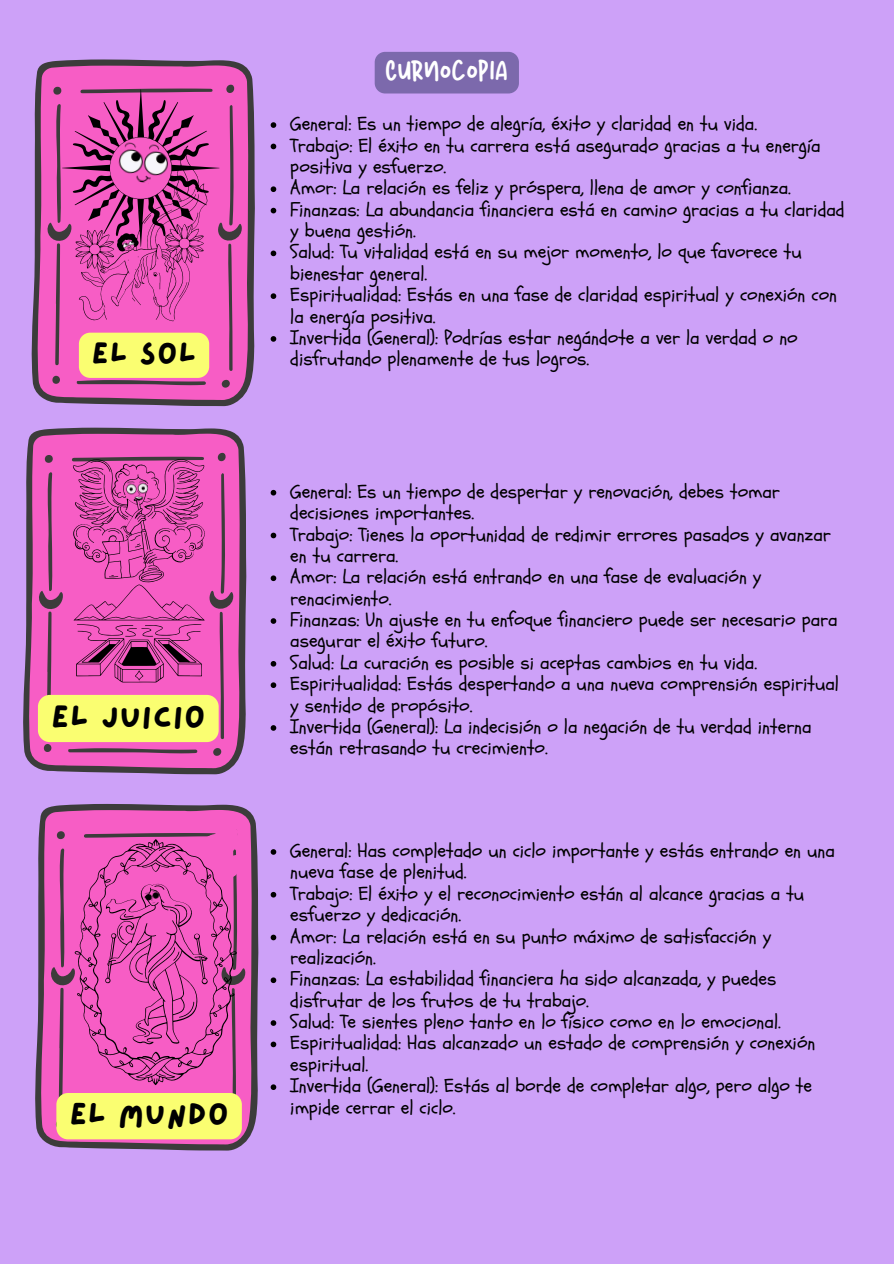
<style>
.page{position:relative;width:894px;height:1264px;background:#fff}
.page>*{position:absolute;margin:0;border:0;box-sizing:border-box;transform-origin:0 0}
.t1{font:32.1px "Lazydog";letter-spacing:.045em;color:#000}
.t2{font:31.5px "Lazydog";letter-spacing:.045em;color:#000}
.t3{font:30.75px "Lazydog";color:#000}
.t4{font:27.45px "New Sun Yandi Designs";letter-spacing:.045em;color:#fff}
.t5{font:19.5px/21.3px "Schoolbell";color:#000}
</style>
<div class="page">
<div style="left:0;top:0;width:893px;height:1263px;background:#cda1f8"></div>
<svg style="left:23px;top:427px;width:223px;height:347px;background:#a65894"></svg>
<svg style="left:270px;top:490px;width:6px;height:5px"></svg>
<svg style="left:270px;top:532px;width:6px;height:6px"></svg>
<svg style="left:270px;top:575px;width:6px;height:6px"></svg>
<svg style="left:270px;top:618px;width:6px;height:6px"></svg>
<svg style="left:270px;top:661px;width:6px;height:5px"></svg>
<svg style="left:270px;top:682px;width:6px;height:6px"></svg>
<svg style="left:270px;top:725px;width:6px;height:5px"></svg>
<svg style="left:31px;top:59px;width:224px;height:347px;background:#a75a97"></svg>
<svg style="left:35px;top:804px;width:223px;height:346px;background:#a25890"></svg>
<svg style="left:270px;top:849px;width:6px;height:5px"></svg>
<svg style="left:270px;top:891px;width:6px;height:6px"></svg>
<svg style="left:270px;top:934px;width:6px;height:6px"></svg>
<svg style="left:270px;top:977px;width:6px;height:6px"></svg>
<svg style="left:270px;top:1020px;width:6px;height:5px"></svg>
<svg style="left:270px;top:1041px;width:6px;height:6px"></svg>
<svg style="left:270px;top:1084px;width:6px;height:5px"></svg>
<svg style="left:270px;top:122px;width:6px;height:6px"></svg>
<svg style="left:270px;top:144px;width:6px;height:5px"></svg>
<svg style="left:270px;top:186px;width:6px;height:6px"></svg>
<svg style="left:270px;top:208px;width:6px;height:5px"></svg>
<svg style="left:270px;top:250px;width:6px;height:6px"></svg>
<svg style="left:270px;top:293px;width:6px;height:6px"></svg>
<svg style="left:270px;top:336px;width:6px;height:6px"></svg>
<svg style="left:44px;top:82px;width:199px;height:307px;background:#d763a4"></svg>
<svg style="left:35px;top:450px;width:199px;height:307px;background:#dd6ba4"></svg>
<div style="left:374px;top:52px;width:145px;height:41px;background:#7c69ac"></div>
<svg style="left:47px;top:827px;width:199px;height:312px;background:#e26ca9"></svg>
<img style="left:142px;top:887px;width:20px;height:20px">
<h1 class="t4" style="left:386px;top:57px;width:122px">CURNOCOPIA</h1>
<p class="t5" style="left:290px;top:113px;width:468px">General: Es un tiempo de alegría, éxito y claridad en tu vida.</p>
<p class="t5" style="left:290px;top:135px;width:531px">Trabajo: El éxito en tu carrera está asegurado gracias a tu energía positiva y esfuerzo.</p>
<p class="t5" style="left:290px;top:177px;width:502px">Amor: La relación es feliz y próspera, llena de amor y confianza.</p>
<p class="t5" style="left:290px;top:199px;width:555px">Finanzas: La abundancia financiera está en camino gracias a tu claridad y buena gestión.</p>
<p class="t5" style="left:290px;top:242px;width:513px">Salud: Tu vitalidad está en su mejor momento, lo que favorece tu bienestar general.</p>
<p class="t5" style="left:290px;top:284px;width:548px">Espiritualidad: Estás en una fase de claridad espiritual y conexión con la energía positiva.</p>
<p class="t5" style="left:290px;top:327px;width:508px">Invertida (General): Podrías estar negándote a ver la verdad o no</p>
<p class="t3" style="left:92px;top:339px;width:106px">EL SOL</p>
<p class="t5" style="left:290px;top:348px;width:300px">disfrutando plenamente de tus logros.</p>
<p class="t1" style="left:51px;top:701px;width:155px">EL JUICIO</p>
<p class="t2" style="left:70px;top:1099px;width:160px">EL MUNDO</p>
<h2 class="t5" style="left:290px;top:481px;width:491px">General: Es un tiempo de despertar y renovación, debes tomar decisiones importantes.</h2>
<p class="t5" style="left:290px;top:524px;width:542px">Trabajo: Tienes la oportunidad de redimir errores pasados y avanzar en tu carrera.</p>
<p class="t5" style="left:290px;top:566px;width:472px">Amor: La relación está entrando en una fase de evaluación y renacimiento.</p>
<p class="t5" style="left:290px;top:609px;width:548px">Finanzas: Un ajuste en tu enfoque financiero puede ser necesario para asegurar el éxito futuro.</p>
<p class="t5" style="left:290px;top:652px;width:468px">Salud: La curación es posible si aceptas cambios en tu vida.</p>
<h1 class="t5" style="left:290px;top:673px;width:550px">Espiritualidad: Estás despertando a una nueva comprensión espiritual y sentido de propósito.</h1>
<p class="t5" style="left:290px;top:716px;width:522px">Invertida (General): La indecisión o la negación de tu verdad interna están retrasando tu crecimiento.</p>
<p class="t5" style="left:290px;top:840px;width:546px">General: Has completado un ciclo importante y estás entrando en una nueva fase de plenitud.</p>
<p class="t5" style="left:290px;top:883px;width:515px">Trabajo: El éxito y el reconocimiento están al alcance gracias a tu esfuerzo y dedicación.</p>
<p class="t5" style="left:290px;top:925px;width:482px">Amor: La relación está en su punto máximo de satisfacción y realización.</p>
<p class="t5" style="left:290px;top:968px;width:487px">Finanzas: La estabilidad financiera ha sido alcanzada, y puedes disfrutar de los frutos de tu trabajo.</p>
<p class="t5" style="left:290px;top:1011px;width:492px">Salud: Te sientes pleno tanto en lo físico como en lo emocional.</p>
<p class="t5" style="left:290px;top:1032px;width:526px">Espiritualidad: Has alcanzado un estado de comprensión y conexión espiritual.</p>
<p class="t5" style="left:290px;top:1075px;width:523px">Invertida (General): Estás al borde de completar algo, pero algo te impide cerrar el ciclo.</p>
</div>
